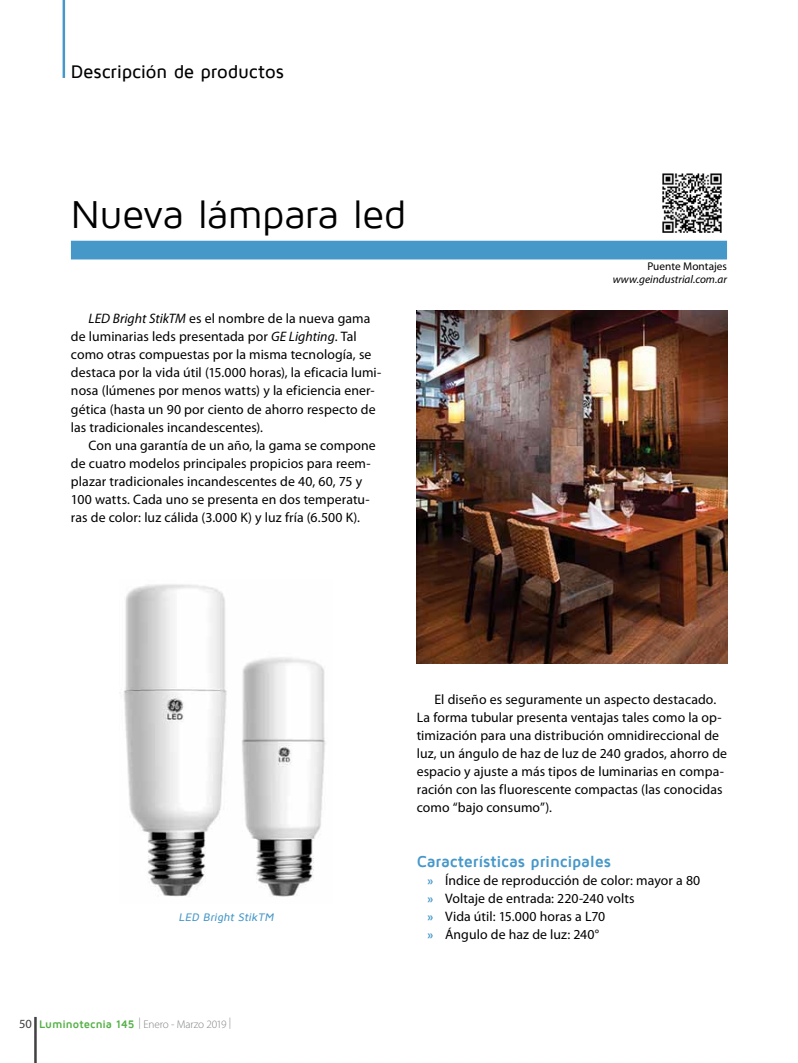
<style>
.page{position:relative;width:798px;height:1063px;background:#fff}
.page>*{position:absolute;margin:0;border:0;box-sizing:border-box;transform-origin:0 0}
.t1{font:40px "Maven Pro";letter-spacing:-.025em;color:#000}
.t2{font:500 18.75px "Maven Pro";letter-spacing:-.01em;color:#000}
.t3{font:700 16.25px "Maven Pro";letter-spacing:-.015em;color:#4698c9}
.t4{font:13.75px/18.1px "Myriad Pro";letter-spacing:.005em;color:#000}
.t5{font:12.5px "Myriad Pro";color:#414042}
.t6{font:300 11.25px "Myriad Pro";letter-spacing:-.015em;color:#808285}
.t7{font:italic 11.25px "Myriad Pro";color:#000}
.t8{font:italic 500 11.25px "Maven Pro";color:#4698c9}
.t9{font:11.25px "Myriad Pro";letter-spacing:.005em;color:#000}
.s1{font-style:italic}
.s2{font-family:"Maven Pro";font-weight:700;color:#55b047}
.s3{font-weight:700;font-size:12.5px;color:#4698c9}
</style>
<div class="page">
<hr style="left:34px;top:1017px;width:3px;height:46px;background:#414042">
<hr style="left:63px;top:0;width:2px;height:78px;background:#4698c9">
<div style="left:71px;top:241px;width:655px;height:18px;background:#4698c9"></div>
<img style="left:662px;top:173px;width:60px;height:60px">
<img style="left:124px;top:584px;width:202px;height:313px">
<img style="left:416px;top:310px;width:310px;height:353px">
<h2 class="t2" style="left:71px;top:62px;width:214px">Descripción de productos</h2>
<h1 class="t1" style="left:71px;top:194px;width:336px">Nueva lámpara led</h1>
<p class="t4" style="left:71px;top:310px;width:312px;text-indent:18px"><span class="s1">LED Bright StikTM</span> es el nombre de la nueva gama de luminarias leds presentada por <span class="s1">GE Lighting</span>. Tal como otras compuestas por la misma tecnología, se destaca por la vida útil (15.000 horas), la eficacia lumi&shy;nosa (lúmenes por menos watts) y la eficiencia ener&shy;gética (hasta un 90 por ciento de ahorro respecto de las tradicionales incandescentes).</p>
<p class="t4" style="left:71px;top:436px;width:306px;text-indent:18px">Con una garantía de un año, la gama se compone de cuatro modelos principales propicios para reem&shy;plazar tradicionales incandescentes de 40, 60, 75 y 100 watts. Cada uno se presenta en dos temperatu&shy;ras de color: luz cálida (3.000 K) y luz fría (6.500 K).</p>
<p class="t9" style="left:647px;top:260px;width:81px">Puente Montajes</p>
<p class="t7" style="left:612px;top:274px;width:116px">www.geindustrial.com.ar</p>
<p class="t8" style="left:178px;top:912px;width:99px">LED Bright StikTM</p>
<p class="t5" style="left:19px;top:1017px;width:14px">50</p>
<p class="t6" style="left:229px;top:1016px;width:4px">|</p>
<p class="t6" style="left:39px;top:1018px;width:189px"><span class="s2">Luminotecnia 145</span> | Enero - Marzo 2019</p>
<p class="t4" style="left:416px;top:690px;width:312px;text-indent:18px">El diseño es seguramente un aspecto destacado.<br>La forma tubular presenta ventajas tales como la op&shy;timización para una distribución omnidireccional de luz, un ángulo de haz de luz de 240 grados, ahorro de espacio y ajuste a más tipos de luminarias en compa&shy;ración con las fluorescente compactas (las conocidas como “bajo consumo”).</p>
<p class="t3" style="left:416px;top:853px;width:196px">Características principales</p>
<p class="t4" style="left:427px;top:871px;width:274px"><span class="s3">»</span> Índice de reproducción de color: mayor a 80 <span class="s3">»</span> Voltaje de entrada: 220-240 volts<br><span class="s3">»</span> Vida útil: 15.000 horas a L70<br><span class="s3">»</span> Ángulo de haz de luz: 240°</p>
</div>
